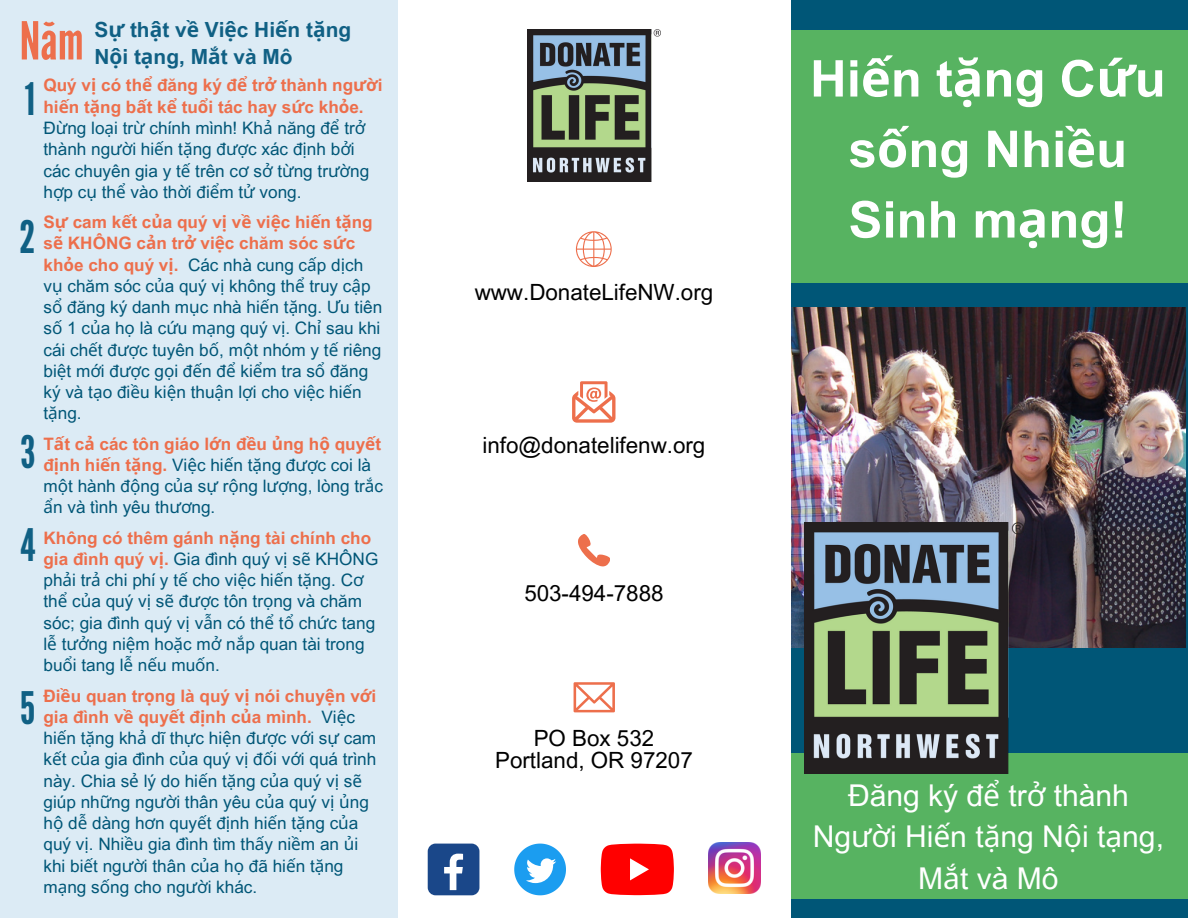
<style>
.page{position:relative;width:1188px;height:918px;background:#fff}
.page>*{position:absolute;margin:0;border:0;box-sizing:border-box;transform-origin:0 0}
.t1{font:52.2px "League Gothic";color:#ed6f4c}
.t2{font:700 50.7px/70.5px "Arial MT Pro";color:#fff;text-align:center}
.t3{font:44.7px/93px "League Gothic";color:#106084}
.t4{font:30px/41.4px "Arial MT Pro";color:#fff;text-align:center}
.t5{font:22.35px/21.3px "Arial MT Pro";color:#000;text-align:center}
.t6{font:700 20.85px/26.8px "Arial MT Pro";color:#106084}
.t7{font:17.1px/21.3px "Arial MT Pro";color:#005677}
.s1{font-family:"Noto Sans"}
.s2{font-weight:700;color:#ed6f4c}
.s3{font-family:"Noto Sans";font-weight:700;color:#ed6f4c}
</style>
<div class="page">
<div style="left:791px;top:0;width:397px;height:918px;background:#005677"></div>
<div style="left:0;top:0;width:397px;height:918px;background:#dcebf5"></div>
<div style="left:791px;top:30px;width:397px;height:252px;background:#57b361"></div>
<div style="left:791px;top:754px;width:397px;height:145px;background:#57b361"></div>
<img style="left:792px;top:308px;width:393px;height:340px">
<img style="left:804px;top:522px;width:220px;height:251px">
<img style="left:528px;top:30px;width:133px;height:152px">
<svg style="left:576px;top:231px;width:36px;height:36px"></svg>
<svg style="left:578px;top:534px;width:32px;height:32px"></svg>
<svg style="left:572px;top:381px;width:44px;height:42px"></svg>
<svg style="left:574px;top:682px;width:41px;height:30px"></svg>
<div style="left:428px;top:844px;width:51px;height:51px;background:#1a4789;border-radius:8px"></div>
<svg style="left:444px;top:854px;width:19px;height:36px"></svg>
<svg style="left:514px;top:844px;width:52px;height:51px"></svg>
<svg style="left:601px;top:844px;width:73px;height:51px;background:#ff1b1b"></svg>
<img style="left:709px;top:842px;width:52px;height:52px">
<h1 class="t1" style="left:20px;top:11px;width:66px">Năm</h1>
<p class="t6" style="left:94px;top:19px;width:258px">S<span class="s1">ự</span> th<span class="s1">ậ</span>t v<span class="s1">ề</span> Vi<span class="s1">ệ</span>c Hi<span class="s1">ế</span>n t<span class="s1">ặ</span>ng<br>N<span class="s1">ộ</span>i t<span class="s1">ạ</span>ng, M<span class="s1">ắ</span>t và Mô</p>
<h3 class="t3" style="left:25px;top:53px;width:12px">1</h3>
<p class="t7" style="left:43px;top:77px;width:341px"><span class="s2">Quý v</span><span class="s3">ị</span> <span class="s2">có th</span><span class="s3">ể</span> <span class="s2">đăng ký đ</span><span class="s3">ể</span> <span class="s2">tr</span><span class="s3">ở</span> <span class="s2">thành ng</span><span class="s3">ườ</span><span class="s2">i hi</span><span class="s3">ế</span><span class="s2">n t</span><span class="s3">ặ</span><span class="s2">ng b</span><span class="s3">ấ</span><span class="s2">t k</span><span class="s3">ể</span> <span class="s2">tu</span><span class="s3">ổ</span><span class="s2">i tác hay s</span><span class="s3">ứ</span><span class="s2">c kh</span><span class="s3">ỏ</span><span class="s2">e.<br></span>Đ<span class="s1">ừ</span>ng lo<span class="s1">ạ</span>i tr<span class="s1">ừ</span> chính mình! Kh<span class="s1">ả</span> năng đ<span class="s1">ể</span> tr<span class="s1">ở </span>thành ng<span class="s1">ườ</span>i hi<span class="s1">ế</span>n t<span class="s1">ặ</span>ng đ<span class="s1">ượ</span>c xác đ<span class="s1">ị</span>nh b<span class="s1">ở</span>i các chuyên gia y t<span class="s1">ế</span> trên c<span class="s1">ơ</span> s<span class="s1">ở</span> t<span class="s1">ừ</span>ng tr<span class="s1">ườ</span>ng h<span class="s1">ợ</span>p c<span class="s1">ụ</span> th<span class="s1">ể</span> vào th<span class="s1">ờ</span>i đi<span class="s1">ể</span>m t<span class="s1">ử</span> vong.</p>
<p class="t7" style="left:43px;top:214px;width:340px"><span class="s2">S</span><span class="s3">ự</span> <span class="s2">cam k</span><span class="s3">ế</span><span class="s2">t c</span><span class="s3">ủ</span><span class="s2">a quý v</span><span class="s3">ị</span> <span class="s2">v</span><span class="s3">ề</span> <span class="s2">vi</span><span class="s3">ệ</span><span class="s2">c hi</span><span class="s3">ế</span><span class="s2">n t</span><span class="s3">ặ</span><span class="s2">ng s</span><span class="s3">ẽ</span> <span class="s2">KHÔNG c</span><span class="s3">ả</span><span class="s2">n tr</span><span class="s3">ở</span> <span class="s2">vi</span><span class="s3">ệ</span><span class="s2">c chăm sóc s</span><span class="s3">ứ</span><span class="s2">c kh</span><span class="s3">ỏ</span><span class="s2">e cho quý v</span><span class="s3">ị</span><span class="s2">.</span> Các nhà cung c<span class="s1">ấ</span>p d<span class="s1">ị</span>ch v<span class="s1">ụ</span> chăm sóc c<span class="s1">ủ</span>a quý v<span class="s1">ị</span> không th<span class="s1">ể</span> truy c<span class="s1">ậ</span>p s<span class="s1">ổ</span> đăng ký danh m<span class="s1">ụ</span>c nhà hi<span class="s1">ế</span>n t<span class="s1">ặ</span>ng. <span class="s1">Ư</span>u tiên s<span class="s1">ố</span> 1 c<span class="s1">ủ</span>a h<span class="s1">ọ</span> là c<span class="s1">ứ</span>u m<span class="s1">ạ</span>ng quý v<span class="s1">ị</span>. Ch<span class="s1">ỉ</span> sau khi cái ch<span class="s1">ế</span>t đ<span class="s1">ượ</span>c tuyên b<span class="s1">ố</span>, m<span class="s1">ộ</span>t nhóm y t<span class="s1">ế</span> riêng bi<span class="s1">ệ</span>t m<span class="s1">ớ</span>i đ<span class="s1">ượ</span>c g<span class="s1">ọ</span>i đ<span class="s1">ế</span>n đ<span class="s1">ể</span> ki<span class="s1">ể</span>m tra s<span class="s1">ổ</span> đăng ký và t<span class="s1">ạ</span>o đi<span class="s1">ề</span>u ki<span class="s1">ệ</span>n thu<span class="s1">ậ</span>n l<span class="s1">ợ</span>i cho vi<span class="s1">ệ</span>c hi<span class="s1">ế</span>n t<span class="s1">ặ</span>ng.</p>
<p class="t7" style="left:43px;top:435px;width:341px"><span class="s2">T</span><span class="s3">ấ</span><span class="s2">t c</span><span class="s3">ả</span> <span class="s2">các tôn giáo l</span><span class="s3">ớ</span><span class="s2">n đ</span><span class="s3">ề</span><span class="s2">u</span> <span class="s3">ủ</span><span class="s2">ng h</span><span class="s3">ộ</span> <span class="s2">quy</span><span class="s3">ế</span><span class="s2">t đ</span><span class="s3">ị</span><span class="s2">nh hi</span><span class="s3">ế</span><span class="s2">n t</span><span class="s3">ặ</span><span class="s2">ng.</span> Vi<span class="s1">ệ</span>c hi<span class="s1">ế</span>n t<span class="s1">ặ</span>ng đ<span class="s1">ượ</span>c coi là m<span class="s1">ộ</span>t hành đ<span class="s1">ộ</span>ng c<span class="s1">ủ</span>a s<span class="s1">ự</span> r<span class="s1">ộ</span>ng l<span class="s1">ượ</span>ng, lòng tr<span class="s1">ắ</span>c <span class="s1">ẩ</span>n và tình yêu th<span class="s1">ươ</span>ng.</p>
<p class="t7" style="left:43px;top:529px;width:336px"><span class="s2">Không có thêm gánh n</span><span class="s3">ặ</span><span class="s2">ng tài chính cho gia đình quý v</span><span class="s3">ị</span><span class="s2">.</span> Gia đình quý v<span class="s1">ị</span> s<span class="s1">ẽ</span> KHÔNG ph<span class="s1">ả</span>i tr<span class="s1">ả</span> chi phí y t<span class="s1">ế</span> cho vi<span class="s1">ệ</span>c hi<span class="s1">ế</span>n t<span class="s1">ặ</span>ng. C<span class="s1">ơ </span>th<span class="s1">ể</span> c<span class="s1">ủ</span>a quý v<span class="s1">ị</span> s<span class="s1">ẽ</span> đ<span class="s1">ượ</span>c tôn tr<span class="s1">ọ</span>ng và chăm sóc; gia đình quý v<span class="s1">ị</span> v<span class="s1">ẫ</span>n có th<span class="s1">ể</span> t<span class="s1">ổ</span> ch<span class="s1">ứ</span>c tang l<span class="s1">ễ</span> t<span class="s1">ưở</span>ng ni<span class="s1">ệ</span>m ho<span class="s1">ặ</span>c m<span class="s1">ở</span> n<span class="s1">ắ</span>p quan tài trong bu<span class="s1">ổ</span>i tang l<span class="s1">ễ</span> n<span class="s1">ế</span>u mu<span class="s1">ố</span>n.</p>
<p class="t7" style="left:43px;top:687px;width:334px"><span class="s2">Đi</span><span class="s3">ề</span><span class="s2">u quan tr</span><span class="s3">ọ</span><span class="s2">ng là quý v</span><span class="s3">ị</span> <span class="s2">nói chuy</span><span class="s3">ệ</span><span class="s2">n v</span><span class="s3">ớ</span><span class="s2">i gia đình v</span><span class="s3">ề</span> <span class="s2">quy</span><span class="s3">ế</span><span class="s2">t đ</span><span class="s3">ị</span><span class="s2">nh c</span><span class="s3">ủ</span><span class="s2">a mình.</span> Vi<span class="s1">ệ</span>c hi<span class="s1">ế</span>n t<span class="s1">ặ</span>ng kh<span class="s1">ả</span> dĩ th<span class="s1">ự</span>c hi<span class="s1">ệ</span>n đ<span class="s1">ượ</span>c v<span class="s1">ớ</span>i s<span class="s1">ự</span> cam k<span class="s1">ế</span>t c<span class="s1">ủ</span>a gia đình c<span class="s1">ủ</span>a quý v<span class="s1">ị</span> đ<span class="s1">ố</span>i v<span class="s1">ớ</span>i quá trình này. Chia s<span class="s1">ẻ</span> lý do hi<span class="s1">ế</span>n t<span class="s1">ặ</span>ng c<span class="s1">ủ</span>a quý v<span class="s1">ị</span> s<span class="s1">ẽ </span>giúp nh<span class="s1">ữ</span>ng ng<span class="s1">ườ</span>i thân yêu c<span class="s1">ủ</span>a quý v<span class="s1">ị ủ</span>ng h<span class="s1">ộ</span> d<span class="s1">ễ</span> dàng h<span class="s1">ơ</span>n quy<span class="s1">ế</span>t đ<span class="s1">ị</span>nh hi<span class="s1">ế</span>n t<span class="s1">ặ</span>ng c<span class="s1">ủ</span>a quý v<span class="s1">ị</span>. Nhi<span class="s1">ề</span>u gia đình tìm th<span class="s1">ấ</span>y ni<span class="s1">ề</span>m an <span class="s1">ủ</span>i khi bi<span class="s1">ế</span>t ng<span class="s1">ườ</span>i thân c<span class="s1">ủ</span>a h<span class="s1">ọ</span> đã hi<span class="s1">ế</span>n t<span class="s1">ặ</span>ng m<span class="s1">ạ</span>ng s<span class="s1">ố</span>ng cho ng<span class="s1">ườ</span>i khác.</p>
<h3 class="t3" style="left:19px;top:192px;width:17px">2</h3>
<h3 class="t3" style="left:20px;top:406px;width:16px">3<br>4</h3>
<h3 class="t3" style="left:20px;top:662px;width:17px">5</h3>
<h3 class="t5" style="left:475px;top:285px;width:240px">www.DonateLifeNW.org</h3>
<h3 class="t5" style="left:483px;top:437px;width:224px">info@donatelifenw.org</h3>
<h3 class="t5" style="left:524px;top:586px;width:141px">503-494-7888</h3>
<h3 class="t5" style="left:495px;top:731px;width:199px">PO Box 532<br>Portland, OR 97207</h3>
<h2 class="t2" style="left:810px;top:50px;width:357px">Hi<span class="s1">ế</span>n t<span class="s1">ặ</span>ng C<span class="s1">ứ</span>u s<span class="s1">ố</span>ng Nhi<span class="s1">ề</span>u<br>Sinh m<span class="s1">ạ</span>ng!</h2>
<h3 class="t4" style="left:813px;top:778px;width:353px">Đăng ký đ<span class="s1">ể</span> tr<span class="s1">ở</span> thành<br>Ng<span class="s1">ườ</span>i Hi<span class="s1">ế</span>n t<span class="s1">ặ</span>ng N<span class="s1">ộ</span>i t<span class="s1">ạ</span>ng,<br>M<span class="s1">ắ</span>t và Mô</h3>
</div>
